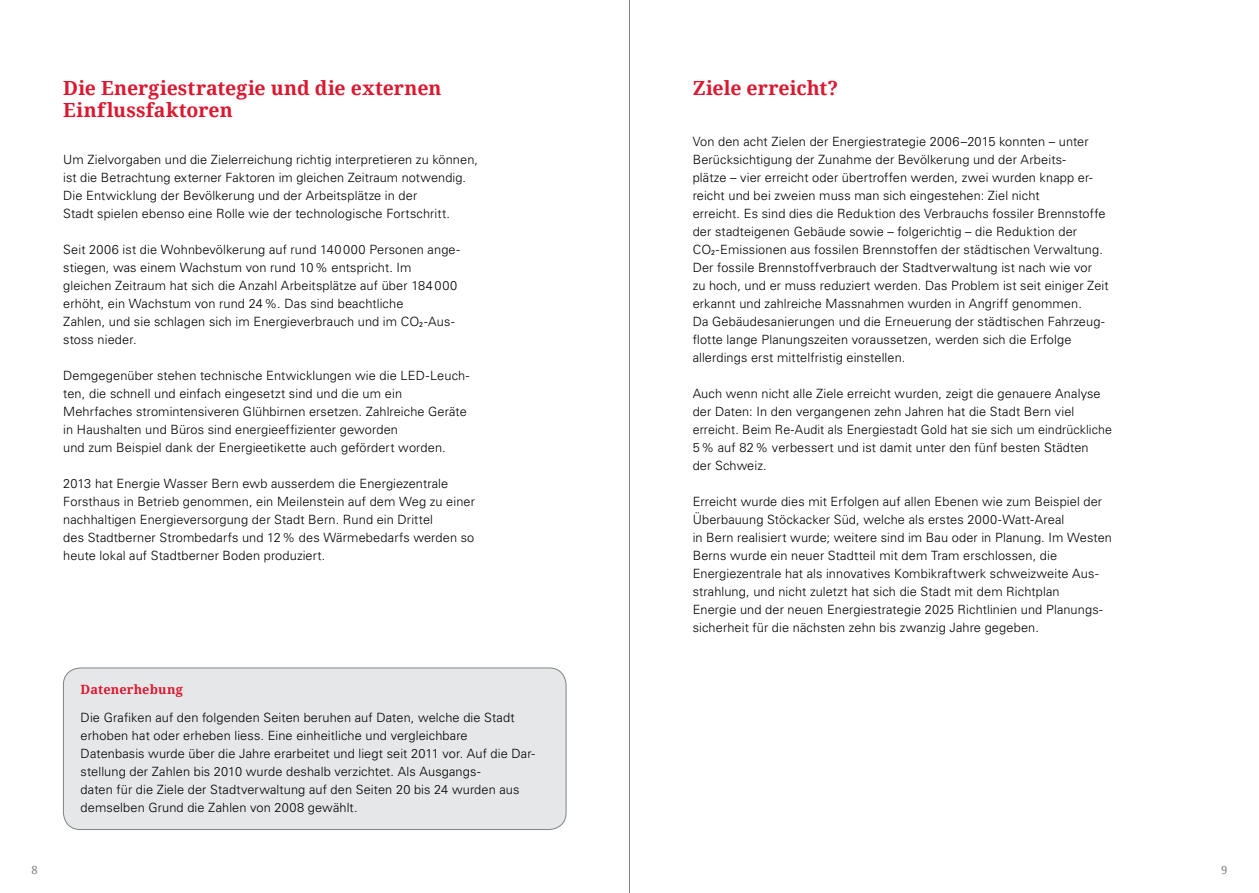
<style>
.page{position:relative;width:1259px;height:893px;background:#fff}
.page>*{position:absolute;margin:0;border:0;box-sizing:border-box;transform-origin:0 0}
.t1{font:700 19.5px/22.5px "Droid Serif";color:#db1830}
.t2{font:300 12.75px/18px "Univers";letter-spacing:.01em;color:#000}
.t3{font:700 12.75px "Droid Serif";letter-spacing:.01em;color:#db1830}
.t4{font:11.25px "Droid Serif";color:#808285}
</style>
<div class="page">
<div style="left:63px;top:668px;width:503px;height:161px;background:#e6e7e8;border-radius:17px"></div>
<div style="left:63px;top:668px;width:503px;height:162px;border:1px solid #808285;border-radius:17px"></div>
<hr style="left:629px;top:0;width:1px;height:893px;background:#808285">
<h1 class="t1" style="left:63px;top:77px;width:380px">Die Energiestrategie und die externen<br>Einflussfaktoren</h1>
<h1 class="t1" style="left:692px;top:77px;width:147px">Ziele erreicht?</h1>
<p class="t2" style="left:63px;top:150px;width:416px">Um Zielvorgaben und die Zielerreichung richtig interpretieren zu können, ist die Betrachtung externer Faktoren im gleichen Zeitraum notwendig.<br>Die Entwicklung der Bevölkerung und der Arbeitsplätze in der<br>Stadt spielen ebenso eine Rolle wie der technologische Fortschritt.</p>
<p class="t2" style="left:63px;top:240px;width:398px">Seit 2006 ist die Wohnbevölkerung auf rund 140000 Personen ange&shy;stiegen, was einem Wachstum von rund 10% entspricht. Im gleichen Zeitraum hat sich die Anzahl Arbeitsplätze auf über 184000 erhöht, ein Wachstum von rund 24%. Das sind beachtliche<br>Zahlen, und sie schlagen sich im Energieverbrauch und im CO<sub>2</sub> -Aus&shy;stoss nieder.</p>
<p class="t2" style="left:63px;top:366px;width:408px">Demgegenüber stehen technische Entwicklungen wie die LED-Leuch&shy;ten, die schnell und einfach eingesetzt sind und die um ein Mehrfaches stromintensiveren Glühbirnen ersetzen. Zahlreiche Geräte in Haushalten und Büros sind energieeffizienter geworden<br>und zum Beispiel dank der Energieetikette auch gefördert worden.</p>
<p class="t2" style="left:63px;top:474px;width:413px">2013 hat Energie Wasser Bern ewb ausserdem die Energiezentrale Forsthaus in Betrieb genommen, ein Meilenstein auf dem Weg zu einer nachhaltigen Energieversorgung der Stadt Bern. Rund ein Drittel<br>des Stadtberner Strombedarfs und 12% des Wärmebedarfs werden so heute lokal auf Stadtberner Boden produziert.</p>
<p class="t3" style="left:81px;top:682px;width:104px">Datenerhebung</p>
<p class="t2" style="left:81px;top:708px;width:456px">Die Grafiken auf den folgenden Seiten beruhen auf Daten, welche die Stadt erhoben hat oder erheben liess. Eine einheitliche und vergleichbare<br>Datenbasis wurde über die Jahre erarbeitet und liegt seit 2011 vor. Auf die Dar&shy;stellung der Zahlen bis 2010 wurde deshalb verzichtet. Als Ausgangs-<br>daten für die Ziele der Stadtverwaltung auf den Seiten 20 bis 24 wurden aus demselben Grund die Zahlen von 2008 gewählt.</p>
<p class="t2" style="left:692px;top:132px;width:418px">Von den acht Zielen der Energiestrategie 2006–2015 konnten – unter Berücksichtigung der Zunahme der Bevölkerung und der Arbeits-<br>plätze – vier erreicht oder übertroffen werden, zwei wurden knapp er&shy;reicht und bei zweien muss man sich eingestehen: Ziel nicht<br>erreicht. Es sind dies die Reduktion des Verbrauchs fossiler Brennstoffe der stadteigenen Gebäude sowie – folgerichtig – die Reduktion der<br>CO<sub>2</sub> -Emissionen aus fossilen Brennstoffen der städtischen Verwaltung.<br>Der fossile Brennstoffverbrauch der Stadtverwaltung ist nach wie vor<br>zu hoch, und er muss reduziert werden. Das Problem ist seit einiger Zeit erkannt und zahlreiche Massnahmen wurden in Angriff genommen.<br>Da Gebäudesanierungen und die Erneuerung der städtischen Fahrzeug&shy;flotte lange Planungszeiten voraussetzen, werden sich die Erfolge allerdings erst mittelfristig einstellen.</p>
<p class="t2" style="left:692px;top:384px;width:421px">Auch wenn nicht alle Ziele erreicht wurden, zeigt die genauere Analyse der Daten: In den vergangenen zehn Jahren hat die Stadt Bern viel erreicht. Beim Re-Audit als Energiestadt Gold hat sie sich um eindrückliche 5% auf 82% verbessert und ist damit unter den fünf besten Städten<br>der Schweiz.</p>
<p class="t2" style="left:692px;top:492px;width:421px">Erreicht wurde dies mit Erfolgen auf allen Ebenen wie zum Beispiel der Überbauung Stöckacker Süd, welche als erstes 2000-Watt-Areal<br>in Bern realisiert wurde; weitere sind im Bau oder in Planung. Im Westen Berns wurde ein neuer Stadtteil mit dem Tram erschlossen, die Energiezentrale hat als innovatives Kombikraftwerk schweizweite Aus&shy;strahlung, und nicht zuletzt hat sich die Stadt mit dem Richtplan<br>Energie und der neuen Energiestrategie 2025 Richtlinien und Planungs&shy;sicherheit für die nächsten zehn bis zwanzig Jahre gegeben.</p>
<p class="t4" style="left:32px;top:864px;width:8px">8</p>
<p class="t4" style="left:1221px;top:864px;width:8px">9</p>
</div>
